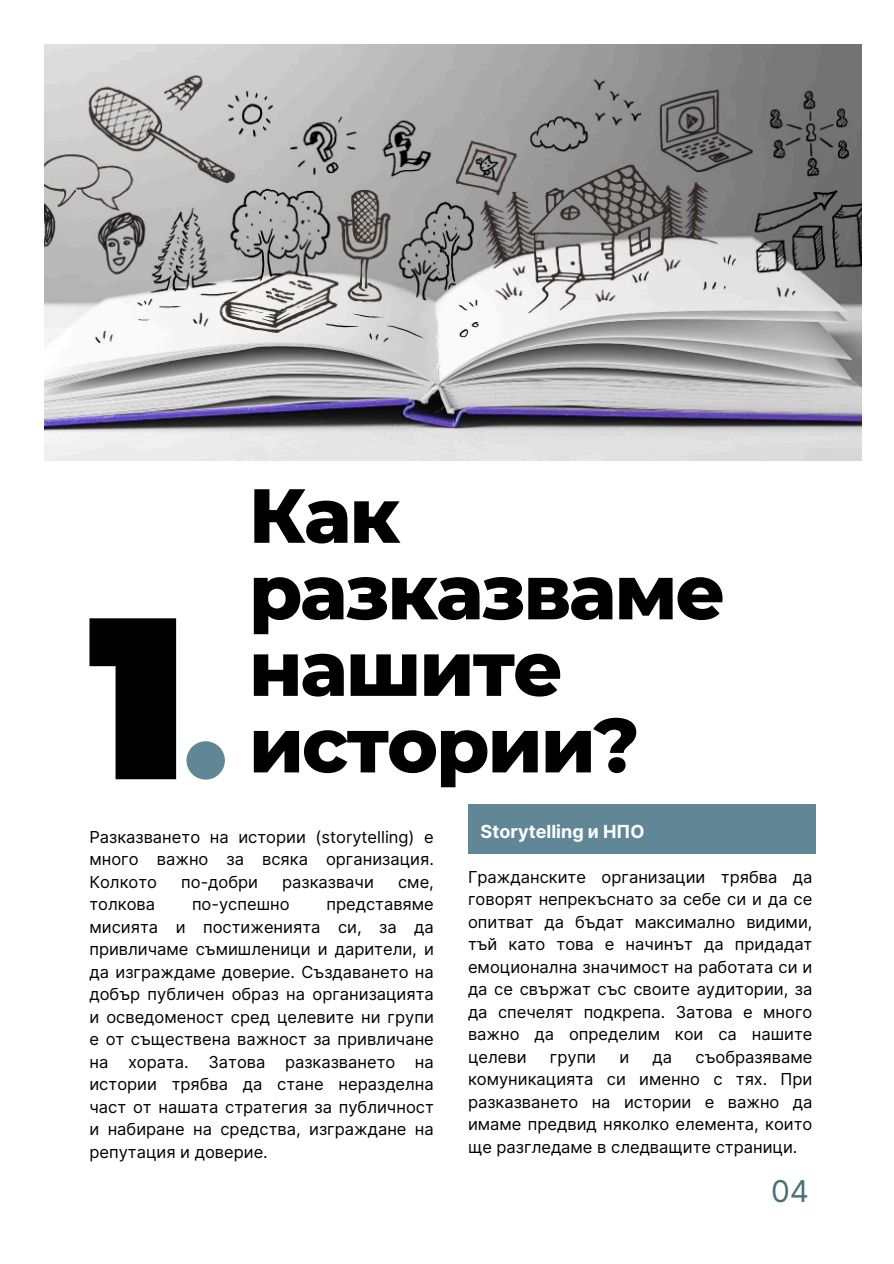
<style>
.page{position:relative;width:894px;height:1264px;background:#fff}
.page>*{position:absolute;margin:0;border:0;box-sizing:border-box;transform-origin:0 0}
.t1{font:800 76.5px/76.5px "Montserrat";letter-spacing:-.025em;color:#000}
.t2{font:30px "Inter";color:#4a6e73}
.t3{font:700 18px "Inter";color:#fff}
.t4{font:16.5px/22.5px "Inter";color:#000;text-align:justify}
</style>
<div class="page">
<img style="left:44px;top:45px;width:817px;height:415px">
<svg style="left:89px;top:618px;width:87px;height:161px"></svg>
<div style="left:186px;top:741px;width:39px;height:38px;background:#618796;border-radius:50%"></div>
<div style="left:468px;top:803px;width:347px;height:50px;background:#618796"></div>
<p class="t1" style="left:249px;top:477px;width:477px">Как разказваме нашите истории?</p>
<h1 class="t4" style="left:89px;top:825px;width:346px">Разказването на истории (storytelling) е много важно за всяка организация.<br>Колкото</h1>
<h1 class="t4" style="left:181px;top:870px;width:78px">по-добри</h1>
<h1 class="t4" style="left:282px;top:870px;width:93px">разказвачи</h1>
<h1 class="t4" style="left:398px;top:870px;width:37px">сме,</h1>
<h1 class="t4" style="left:89px;top:893px;width:346px;text-indent:237px">представяме мисията и постиженията си, за да привличаме съмишленици и дарители, и да изграждаме доверие. Създаването на добър публичен образ на организацията и осведоменост сред целевите ни групи е от съществена важност за привличане на хората. Затова разказването на истории трябва да стане неразделна част от нашата стратегия за публичност и набиране на средства, изграждане на репутация и доверие.</h1>
<h1 class="t4" style="left:89px;top:893px;width:67px">толкова</h1>
<h1 class="t4" style="left:192px;top:893px;width:99px">по-успешно</h1>
<p class="t3" style="left:480px;top:820px;width:165px">Storytelling и НПО</p>
<h2 class="t4" style="left:468px;top:865px;width:346px">Гражданските организации трябва да говорят непрекъснато за себе си и да се опитват да бъдат максимално видими, тъй като това е начинът да придадат емоционална значимост на работата си и да се свържат със своите аудитории, за да спечелят подкрепа. Затова е много важно да определим кои са нашите целеви</h2>
<h2 class="t4" style="left:468px;top:1045px;width:346px;text-indent:227px">съобразяваме комуникацията си именно с тях. При разказването на истории е важно да имаме предвид няколко елемента, които ще разгледаме в следващите страници.</h2>
<p class="t2" style="left:770px;top:1172px;width:39px">04</p>
<h2 class="t4" style="left:549px;top:1045px;width:48px">групи</h2>
<h2 class="t4" style="left:619px;top:1045px;width:11px">и</h2>
<h2 class="t4" style="left:652px;top:1045px;width:21px">да</h2>
</div>
